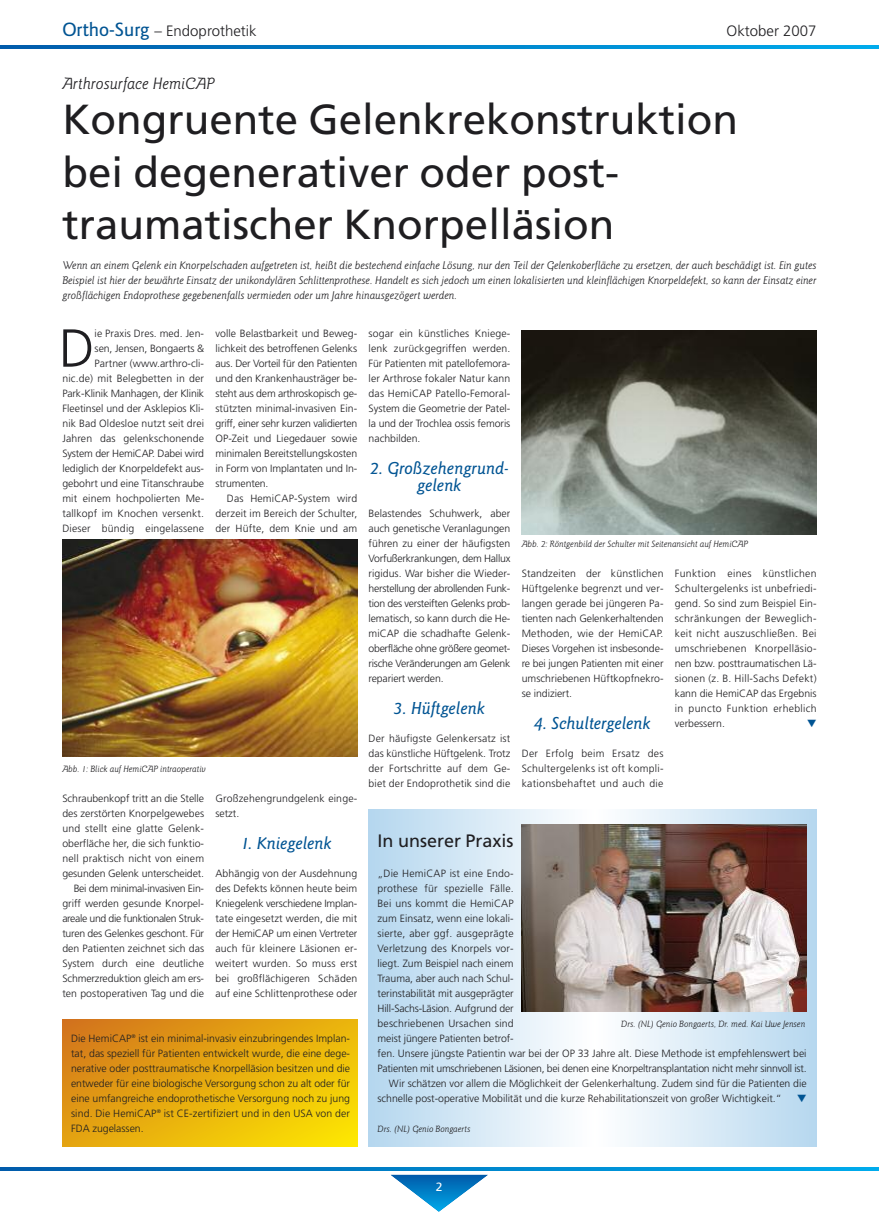
<style>
.page{position:relative;width:879px;height:1219px;background:#fff}
.page>*{position:absolute;margin:0;border:0;box-sizing:border-box;transform-origin:0 0}
.t1{font:300 53.4px "Frutiger";color:#1f1e21}
.t2{font:42px/52.5px "Frutiger";color:#1f1e21}
.t3{font:italic 500 18px/17px "Goudy Sans";color:#005493;text-align:center}
.t4{font:18px "Frutiger";color:#1f1e21}
.t5{font:italic 17px "Goudy Sans";color:#1f1e21}
.t6{font:300 15px "Frutiger";color:#1f1e21}
.t7{font:12px "Frutiger";color:#fff}
.t8{font:italic 11.5px/15px "Goudy Sans";color:#1f1e21;text-align:justify}
.t9{font:300 10.5px/15px "Frutiger";color:#1f1e21;text-align:justify}
.t10{font:300 10.5px "Frutiger";letter-spacing:-.02em;color:#1f1e21}
.t11{font:italic 9.5px "Goudy Sans";color:#1f1e21}
.s1{font-family:"Goudy Sans";font-weight:500;font-size:20px;color:#005493}
</style>
<div class="page">
<svg style="left:0;top:1168px;width:879px;height:3px;background:#0082ca"></svg>
<svg style="left:391px;top:1175px;width:97px;height:37px"></svg>
<svg style="left:0;top:45px;width:879px;height:3px;background:#0082ca"></svg>
<svg style="left:369px;top:809px;width:447px;height:338px"></svg>
<img style="left:522px;top:331px;width:294px;height:204px">
<svg style="left:62px;top:1019px;width:295px;height:128px;background:#e7ac0f"></svg>
<img style="left:62px;top:539px;width:295px;height:218px">
<img style="left:522px;top:824px;width:284px;height:187px">
<svg style="left:797px;top:1094px;width:9px;height:8px"></svg>
<h3 class="t6" style="left:62px;top:25px;width:196px"><span class="s1">Ortho-Surg</span> – Endoprothetik</h3>
<h3 class="t6" style="left:726px;top:25px;width:92px">Oktober 2007</h3>
<h3 class="t5" style="left:62px;top:77px;width:154px">Arthrosurface HemiCAP</h3>
<h2 class="t2" style="left:62px;top:97px;width:677px">Kongruente Gelenkrekonstruktion bei degenerativer oder post&shy;traumatischer Knorpelläsion</h2>
<p class="t8" style="left:62px;top:259px;width:756px">Wenn an einem Gelenk ein Knorpelschaden aufgetreten ist, heißt die bestechend einfache Lösung, nur den Teil der Gelenkoberfläche zu ersetzen, der auch beschädigt ist. Ein gutes Beispiel ist hier der bewährte Einsatz der unikondylären Schlittenprothese. Handelt es sich jedoch um einen lokalisierten und kleinflächigen Knorpeldefekt, so kann der Einsatz einer großflächigen Endoprothese gegebenenfalls vermieden oder um Jahre hinausgezögert werden.</p>
<p class="t9" style="left:62px;top:326px;width:143px;text-align:right">ie Praxis Dres. med. Jen-<br>sen, Jensen, Bongaerts &amp;<br>Partner (www.arthro-cli&shy;nic.de) mit Belegbetten in der<br>Park-Klinik Manhagen, der Klinik<br>Fleetinsel und der Asklepios Kli&shy;nik Bad Oldesloe nutzt seit drei<br>Jahren das gelenkschonende<br>System der HemiCAP. Dabei wird lediglich der Knorpeldefekt aus&shy;gebohrt und eine Titanschraube mit einem hochpolierten Me&shy;tallkopf im Knochen versenkt.<br>Dieser bündig eingelassene</p>
<h1 class="t1" style="left:59px;top:327px;width:37px">D</h1>
<p class="t9" style="left:215px;top:326px;width:143px">volle Belastbarkeit und Beweg&shy;lichkeit des betroffenen Gelenks aus. Der Vorteil für den Patienten und den Krankenhausträger be&shy;steht aus dem arthroskopisch ge&shy;stützten minimal-invasiven Ein&shy;griff, einer sehr kurzen validierten OP-Zeit und Liegedauer sowie minimalen Bereitstellungskosten in Form von Implantaten und In&shy;strumenten.</p>
<p class="t9" style="left:215px;top:491px;width:143px;text-indent:11px">Das HemiCAP-System wird derzeit im Bereich der Schulter, der Hüfte, dem Knie und am</p>
<p class="t11" style="left:62px;top:765px;width:145px">Abb. 1: Blick auf HemiCAP intraoperativ</p>
<p class="t9" style="left:62px;top:791px;width:143px;text-align:right">Schraubenkopf tritt an die Stelle des zerstörten Knorpelgewebes und stellt eine glatte Gelenk&shy;oberfläche her, die sich funktio&shy;nell praktisch nicht von einem gesunden Gelenk unterscheidet.<br>Bei dem minimal-invasiven Ein&shy;griff werden gesunde Knorpel&shy;areale und die funktionalen Struk&shy;turen des Gelenkes geschont. Für den Patienten zeichnet sich das<br>System durch eine deutliche<br>Schmerzreduktion gleich am ers&shy;ten postoperativen Tag und die</p>
<p class="t9" style="left:215px;top:791px;width:143px">Großzehengrundgelenk einge&shy;setzt.</p>
<h3 class="t3" style="left:241px;top:835px;width:93px">1. Kniegelenk</h3>
<p class="t9" style="left:215px;top:866px;width:143px">Abhängig von der Ausdehnung des Defekts können heute beim Kniegelenk verschiedene Implan&shy;tate eingesetzt werden, die mit der HemiCAP um einen Vertreter auch für kleinere Läsionen er&shy;weitert wurden. So muss erst bei großflächigeren Schäden auf eine Schlittenprothese oder</p>
<p class="t9" style="left:71px;top:1031px;width:280px">Die HemiCAP<sup>®</sup> ist ein minimal-invasiv einzubringendes Implan&shy;tat, das speziell für Patienten entwickelt wurde, die eine dege&shy;nerative oder posttraumatische Knorpelläsion besitzen und die entweder für eine biologische Versorgung schon zu alt oder für eine umfangreiche endoprothetische Versorgung noch zu jung sind. Die HemiCAP<sup>®</sup> ist CE-zertifiziert und in den USA von der FDA zugelassen.</p>
<p class="t9" style="left:369px;top:326px;width:143px">sogar ein künstliches Kniege&shy;lenk zurückgegriffen werden.<br>Für Patienten mit patellofemora&shy;ler Arthrose fokaler Natur kann das HemiCAP Patello-Femoral-System die Geometrie der Patel&shy;la und der Trochlea ossis femoris nachbilden.</p>
<h3 class="t3" style="left:370px;top:460px;width:140px">2. Großzehengrund&shy;gelenk</h3>
<p class="t9" style="left:369px;top:506px;width:143px">Belastendes Schuhwerk, aber auch genetische Veranlagungen führen zu einer der häufigsten Vorfußerkrankungen, dem Hallux rigidus. War bisher die Wieder&shy;herstellung der abrollenden Funk&shy;tion des versteiften Gelenks prob&shy;lematisch, so kann durch die He&shy;miCAP die schadhafte Gelenk&shy;oberfläche ohne größere geomet&shy;rische Veränderungen am Gelenk repariert werden.</p>
<h3 class="t3" style="left:394px;top:700px;width:93px">3. Hüftgelenk</h3>
<p class="t9" style="left:369px;top:731px;width:143px">Der häufigste Gelenkersatz ist das künstliche Hüftgelenk. Trotz der Fortschritte auf dem Ge&shy;biet der Endoprothetik sind die</p>
<p class="t11" style="left:522px;top:540px;width:228px">Abb. 2: Röntgenbild der Schulter mit Seitenansicht auf HemiCAP</p>
<p class="t9" style="left:522px;top:566px;width:143px">Standzeiten der künstlichen Hüftgelenke begrenzt und ver&shy;langen gerade bei jüngeren Pa&shy;tienten nach Gelenkerhaltenden Methoden, wie der HemiCAP.<br>Dieses Vorgehen ist insbesonde&shy;re bei jungen Patienten mit einer umschriebenen Hüftkopfnekro&shy;se indiziert.</p>
<h3 class="t3" style="left:534px;top:715px;width:118px">4. Schultergelenk</h3>
<p class="t9" style="left:522px;top:746px;width:143px">Der Erfolg beim Ersatz des Schultergelenks ist oft kompli&shy;kationsbehaftet und auch die</p>
<p class="t9" style="left:675px;top:566px;width:143px">Funktion eines künstlichen Schultergelenks ist unbefriedi&shy;gend. So sind zum Beispiel Ein&shy;schränkungen der Beweglich&shy;keit nicht auszuschließen. Bei umschriebenen Knorpelläsio&shy;nen bzw. posttraumatischen Lä&shy;sionen (z. B. Hill-Sachs Defekt) kann die HemiCAP das Ergebnis in puncto Funktion erheblich verbessern.</p>
<h3 class="t4" style="left:377px;top:833px;width:138px">In unserer Praxis</h3>
<p class="t9" style="left:377px;top:866px;width:138px">„Die HemiCAP ist eine Endo-</p>
<p class="t9" style="left:377px;top:881px;width:138px">prothese für spezielle Fälle.</p>
<p class="t9" style="left:377px;top:896px;width:138px">Bei uns kommt die HemiCAP</p>
<p class="t9" style="left:377px;top:911px;width:138px">zum Einsatz, wenn eine lokali-</p>
<p class="t9" style="left:377px;top:926px;width:138px">sierte, aber ggf. ausgeprägte</p>
<p class="t9" style="left:377px;top:941px;width:138px">Verletzung des Knorpels vor-</p>
<p class="t9" style="left:377px;top:956px;width:138px">liegt. Zum Beispiel nach einem</p>
<p class="t9" style="left:377px;top:971px;width:138px">Trauma, aber auch nach Schul-</p>
<p class="t9" style="left:377px;top:986px;width:138px">terinstabilität mit ausgeprägter</p>
<p class="t9" style="left:377px;top:1001px;width:138px">Hill-Sachs-Läsion. Aufgrund der</p>
<p class="t9" style="left:377px;top:1016px;width:138px">beschriebenen Ursachen sind</p>
<p class="t9" style="left:377px;top:1031px;width:138px">meist jüngere Patienten betrof-</p>
<p class="t9" style="left:377px;top:1046px;width:430px">fen. Unsere jüngste Patientin war bei der OP 33 Jahre alt. Diese Methode ist empfehlenswert bei</p>
<p class="t10" style="left:377px;top:1064px;width:430px">Patienten mit umschriebenen Läsionen, bei denen eine Knorpeltransplantation nicht mehr sinnvoll ist.</p>
<p class="t9" style="left:389px;top:1076px;width:419px">Wir schätzen vor allem die Möglichkeit der Gelenkerhaltung. Zudem sind für die Patienten die</p>
<p class="t9" style="left:377px;top:1091px;width:405px">schnelle post-operative Mobilität und die kurze Rehabilitationszeit von großer Wichtigkeit.“</p>
<p class="t11" style="left:377px;top:1125px;width:94px">Drs. (NL) Genio Bongaerts</p>
<p class="t11" style="left:621px;top:1020px;width:185px">Drs. (NL) Genio Bongaerts, Dr. med. Kai Uwe Jensen</p>
<p class="t7" style="left:436px;top:1182px;width:8px">2</p>
</div>
